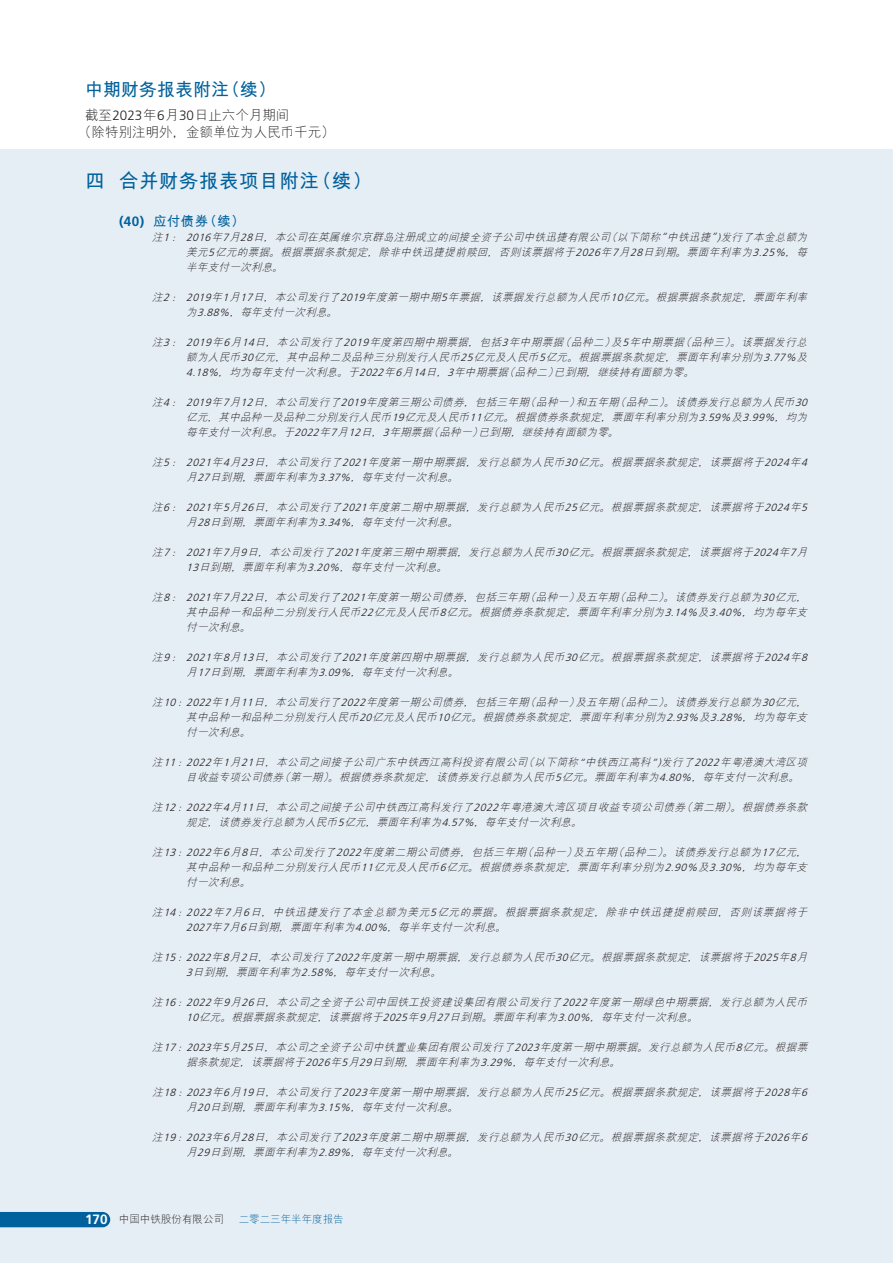
<style>
.page{position:relative;width:893px;height:1263px;background:#fff}
.page>*{position:absolute;margin:0;border:0;box-sizing:border-box;transform-origin:0 0}
.t1{font:700 19.5px "M Hei PRC";letter-spacing:.03em;color:#00619c}
.t2{font:700 18px "M Hei PRC";color:#00619c}
.t3{font:300 13.5px/16.2px "M Hei PRC";color:#231f20}
.t4{font:700 13.5px "M Hei PRC";color:#00619c}
.t5{font:italic 300 10.5px/15px "M Hei PRC";color:#231f20}
.t6{font:300 10.5px "M Hei PRC";color:#231f20}
.t7{font:300 10.5px "M Hei PRC";color:#00619c}
.s1{font-family:"Frutiger LT Std"}
.s2{font-family:"Frutiger LT Std";font-weight:700;font-size:13.5px;color:#fff}
</style>
<div class="page">
<div style="left:0;top:149px;width:893px;height:1114px;background:#e6eef5"></div>
<div style="left:0;top:1212px;width:110px;height:15px;background:#00619c"></div>
<h2 class="t2" style="left:85px;top:80px;width:193px">中期财务报表附注（续）</h2>
<p class="t3" style="left:78px;top:107px;width:258px;text-indent:7px">截至<span class="s1">2023</span>年<span class="s1">6</span>月<span class="s1">30</span>日止六个月期间<br>（除特别注明外，金额单位为人民币千元）</p>
<h1 class="t1" style="left:85px;top:171px;width:288px">四 合并财务报表项目附注（续）</h1>
<p class="t4" style="left:119px;top:214px;width:127px"><span class="s1">(40)</span> 应付债券（续）</p>
<p class="t5" style="left:186px;top:229px;width:625px;text-align:justify;text-indent:-34px">注<span class="s1">1</span> ： <span class="s1">2016</span>年<span class="s1">7</span>月<span class="s1">28</span>日，本公司在英属维尔京群岛注册成立的间接全资子公司中铁迅捷有限公司（以下简称<span class="s1">“</span>中铁迅捷<span class="s1">”)</span>发行了本金总额为美元<span class="s1">5</span>亿元的票据。根据票据条款规定，除非中铁迅捷提前赎回，否则该票据将于<span class="s1">2026</span>年<span class="s1">7</span>月<span class="s1">28</span>日到期。票面年利率为<span class="s1">3.25%</span>，每半年支付一次利息。</p>
<p class="t5" style="left:186px;top:289px;width:625px;text-indent:-34px">注<span class="s1">2</span> ： <span class="s1">2019</span>年<span class="s1">1</span>月<span class="s1">17</span>日，本公司发行了<span class="s1">2019</span>年度第一期中期<span class="s1">5</span>年票据，该票据发行总额为人民币<span class="s1">10</span>亿元。根据票据条款规定，票面年利率为<span class="s1">3.88%</span>，每年支付一次利息。</p>
<p class="t5" style="left:186px;top:334px;width:625px;text-align:justify;text-indent:-34px">注<span class="s1">3</span> ： <span class="s1">2019</span>年<span class="s1">6</span>月<span class="s1">14</span>日，本公司发行了<span class="s1">2019</span>年度第四期中期票据，包括<span class="s1">3</span>年中期票据（品种二）及<span class="s1">5</span>年中期票据（品种三）。该票据发行总额为人民币<span class="s1">30</span>亿元，其中品种二及品种三分别发行人民币<span class="s1">25</span>亿元及人民币<span class="s1">5</span>亿元。根据票据条款规定，票面年利率分别为<span class="s1">3.77%</span>及<span class="s1">4.18%</span>，均为每年支付一次利息。于<span class="s1">2022</span>年<span class="s1">6</span>月<span class="s1">14</span>日，<span class="s1">3</span>年中期票据（品种二）已到期，继续持有面额为零。</p>
<p class="t5" style="left:186px;top:394px;width:626px;text-align:justify;text-indent:-34px">注<span class="s1">4</span> ： <span class="s1">2019</span>年<span class="s1">7</span>月<span class="s1">12</span>日，本公司发行了<span class="s1">2019</span>年度第三期公司债券，包括三年期（品种一）和五年期（品种二）。该债券发行总额为人民币<span class="s1">30</span>亿元，其中品种一及品种二分别发行人民币<span class="s1">19</span>亿元及人民币<span class="s1">11</span>亿元。根据债券条款规定，票面年利率分别为<span class="s1">3.59%</span>及<span class="s1">3.99%</span>，均为每年支付一次利息。于<span class="s1">2022</span>年<span class="s1">7</span>月<span class="s1">12</span>日，<span class="s1">3</span>年期票据（品种一）已到期，继续持有面额为零。</p>
<p class="t5" style="left:186px;top:454px;width:626px;text-indent:-34px">注<span class="s1">5</span> ： <span class="s1">2021</span>年<span class="s1">4</span>月<span class="s1">23</span>日，本公司发行了<span class="s1">2021</span>年度第一期中期票据，发行总额为人民币<span class="s1">30</span>亿元。根据票据条款规定，该票据将于<span class="s1">2024</span>年<span class="s1">4</span>月<span class="s1">27</span>日到期，票面年利率为<span class="s1">3.37%</span>，每年支付一次利息。</p>
<p class="t5" style="left:186px;top:499px;width:626px;text-indent:-34px">注<span class="s1">6</span> ： <span class="s1">2021</span>年<span class="s1">5</span>月<span class="s1">26</span>日，本公司发行了<span class="s1">2021</span>年度第二期中期票据，发行总额为人民币<span class="s1">25</span>亿元。根据票据条款规定，该票据将于<span class="s1">2024</span>年<span class="s1">5</span>月<span class="s1">28</span>日到期，票面年利率为<span class="s1">3.34%</span>，每年支付一次利息。</p>
<p class="t5" style="left:186px;top:544px;width:625px;text-indent:-34px">注<span class="s1">7</span> ： <span class="s1">2021</span>年<span class="s1">7</span>月<span class="s1">9</span>日，本公司发行了<span class="s1">2021</span>年度第三期中期票据，发行总额为人民币<span class="s1">30</span>亿元。根据票据条款规定，该票据将于<span class="s1">2024</span>年<span class="s1">7</span>月<br><span class="s1">13</span>日到期，票面年利率为<span class="s1">3.20%</span>，每年支付一次利息。</p>
<p class="t5" style="left:186px;top:589px;width:625px;text-align:justify;text-indent:-34px">注<span class="s1">8</span> ： <span class="s1">2021</span>年<span class="s1">7</span>月<span class="s1">22</span>日，本公司发行了<span class="s1">2021</span>年度第一期公司债券，包括三年期（品种一）及五年期（品种二）。该债券发行总额为<span class="s1">30</span>亿元，其中品种一和品种二分别发行人民币<span class="s1">22</span>亿元及人民币<span class="s1">8</span>亿元。根据债券条款规定，票面年利率分别为<span class="s1">3.14%</span>及<span class="s1">3.40%</span>，均为每年支付一次利息。</p>
<p class="t5" style="left:186px;top:649px;width:626px;text-indent:-34px">注<span class="s1">9</span> ： <span class="s1">2021</span>年<span class="s1">8</span>月<span class="s1">13</span>日，本公司发行了<span class="s1">2021</span>年度第四期中期票据，发行总额为人民币<span class="s1">30</span>亿元。根据票据条款规定，该票据将于<span class="s1">2024</span>年<span class="s1">8</span>月<span class="s1">17</span>日到期，票面年利率为<span class="s1">3.09%</span>，每年支付一次利息。</p>
<p class="t5" style="left:186px;top:694px;width:625px;text-align:justify;text-indent:-34px">注<span class="s1">10</span> ：<span class="s1">2022</span>年<span class="s1">1</span>月<span class="s1">11</span>日，本公司发行了<span class="s1">2022</span>年度第一期公司债券，包括三年期（品种一）及五年期（品种二）。该债券发行总额为<span class="s1">30</span>亿元，其中品种一和品种二分别发行人民币<span class="s1">20</span>亿元及人民币<span class="s1">10</span>亿元。根据债券条款规定，票面年利率分别为<span class="s1">2.93%</span>及<span class="s1">3.28%</span>，均为每年支付一次利息。</p>
<p class="t5" style="left:186px;top:754px;width:625px;text-indent:-34px">注<span class="s1">11</span> ：<span class="s1">2022</span>年<span class="s1">1</span>月<span class="s1">21</span>日，本公司之间接子公司广东中铁西江高科投资有限公司（以下简称<span class="s1">“</span>中铁西江高科<span class="s1">”)</span>发行了<span class="s1">2022</span>年粤港澳大湾区项目收益专项公司债券（第一期）。根据债券条款规定，该债券发行总额为人民币<span class="s1">5</span>亿元。票面年利率为<span class="s1">4.80%</span>，每年支付一次利息。</p>
<p class="t5" style="left:186px;top:799px;width:625px;text-indent:-34px">注<span class="s1">12</span> ：<span class="s1">2022</span>年<span class="s1">4</span>月<span class="s1">11</span>日，本公司之间接子公司中铁西江高科发行了<span class="s1">2022</span>年粤港澳大湾区项目收益专项公司债券（第二期）。根据债券条款规定，该债券发行总额为人民币<span class="s1">5</span>亿元，票面年利率为<span class="s1">4.57%</span>，每年支付一次利息。</p>
<p class="t5" style="left:186px;top:844px;width:625px;text-align:justify;text-indent:-34px">注<span class="s1">13</span> ：<span class="s1">2022</span>年<span class="s1">6</span>月<span class="s1">8</span>日，本公司发行了<span class="s1">2022</span>年度第二期公司债券，包括三年期（品种一）及五年期（品种二）。该债券发行总额为<span class="s1">17</span>亿元，其中品种一和品种二分别发行人民币<span class="s1">11</span>亿元及人民币<span class="s1">6</span>亿元。根据债券条款规定，票面年利率分别为<span class="s1">2.90%</span>及<span class="s1">3.30%</span>，均为每年支付一次利息。</p>
<p class="t5" style="left:186px;top:904px;width:625px;text-indent:-34px">注<span class="s1">14</span> ：<span class="s1">2022</span>年<span class="s1">7</span>月<span class="s1">6</span>日，中铁迅捷发行了本金总额为美元<span class="s1">5</span>亿元的票据。根据票据条款规定，除非中铁迅捷提前赎回，否则该票据将于<br><span class="s1">2027</span>年<span class="s1">7</span>月<span class="s1">6</span>日到期，票面年利率为<span class="s1">4.00%</span>，每半年支付一次利息。</p>
<p class="t5" style="left:186px;top:949px;width:625px;text-indent:-34px">注<span class="s1">15</span> ：<span class="s1">2022</span>年<span class="s1">8</span>月<span class="s1">2</span>日，本公司发行了<span class="s1">2022</span>年度第一期中期票据，发行总额为人民币<span class="s1">30</span>亿元。根据票据条款规定，该票据将于<span class="s1">2025</span>年<span class="s1">8</span>月<br><span class="s1">3</span>日到期，票面年利率为<span class="s1">2.58%</span>，每年支付一次利息。</p>
<p class="t5" style="left:186px;top:994px;width:625px;text-indent:-34px">注<span class="s1">16</span> ：<span class="s1">2022</span>年<span class="s1">9</span>月<span class="s1">26</span>日，本公司之全资子公司中国铁工投资建设集团有限公司发行了<span class="s1">2022</span>年度第一期绿色中期票据，发行总额为人民币<br><span class="s1">10</span>亿元。根据票据条款规定，该票据将于<span class="s1">2025</span>年<span class="s1">9</span>月<span class="s1">27</span>日到期。票面年利率为<span class="s1">3.00%</span>，每年支付一次利息。</p>
<p class="t5" style="left:186px;top:1039px;width:625px;text-indent:-34px">注<span class="s1">17</span> ：<span class="s1">2023</span>年<span class="s1">5</span>月<span class="s1">25</span>日，本公司之全资子公司中铁置业集团有限公司发行了<span class="s1">2023</span>年度第一期中期票据。发行总额为人民币<span class="s1">8</span>亿元。根据票据条款规定，该票据将于<span class="s1">2026</span>年<span class="s1">5</span>月<span class="s1">29</span>日到期，票面年利率为<span class="s1">3.29%</span>，每年支付一次利息。</p>
<p class="t5" style="left:186px;top:1084px;width:626px;text-indent:-34px">注<span class="s1">18</span> ：<span class="s1">2023</span>年<span class="s1">6</span>月<span class="s1">19</span>日，本公司发行了<span class="s1">2023</span>年度第一期中期票据，发行总额为人民币<span class="s1">25</span>亿元。根据票据条款规定，该票据将于<span class="s1">2028</span>年<span class="s1">6</span>月<span class="s1">20</span>日到期，票面年利率为<span class="s1">3.15%</span>，每年支付一次利息。</p>
<p class="t5" style="left:186px;top:1129px;width:626px;text-indent:-34px">注<span class="s1">19</span> ：<span class="s1">2023</span>年<span class="s1">6</span>月<span class="s1">28</span>日，本公司发行了<span class="s1">2023</span>年度第二期中期票据，发行总额为人民币<span class="s1">30</span>亿元。根据票据条款规定，该票据将于<span class="s1">2026</span>年<span class="s1">6</span>月<span class="s1">29</span>日到期，票面年利率为<span class="s1">2.89%</span>，每年支付一次利息。</p>
<p class="t6" style="left:85px;top:1214px;width:141px"><span class="s2">170</span> 中国中铁股份有限公司</p>
<p class="t7" style="left:239px;top:1214px;width:106px">二零二三年半年度报告</p>
</div>
